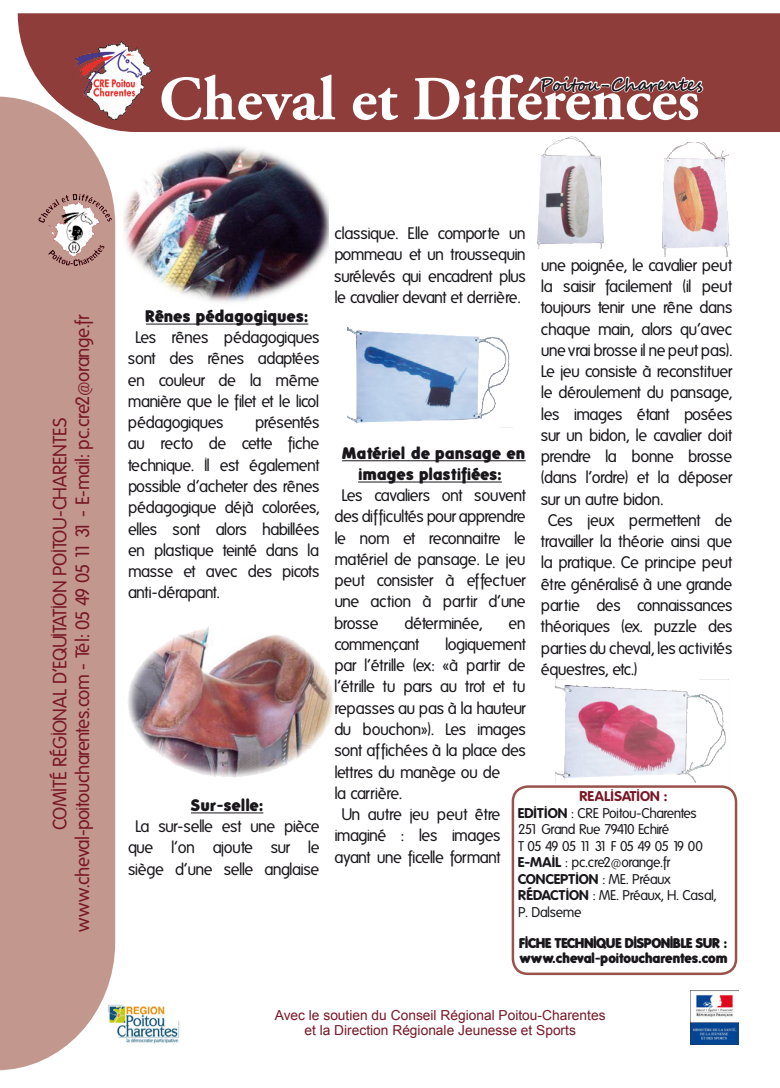
<style>
.page{position:relative;width:780px;height:1088px;background:#fff}
.page>*{position:absolute;margin:0;border:0;box-sizing:border-box;transform-origin:0 0}
.t1{font:700 62.5px "Adobe Garamond Pro";color:#fff}
.t2{font:18.75px/22.5px "Folks";letter-spacing:-.035em;color:#781725;text-align:center}
.t3{font:700 17.5px "Segoe Script";color:#1a171c}
.t4{font:16.25px/21.2px "Folks";letter-spacing:-.035em;color:#1a171c;text-align:justify}
.t5{font:900 16.25px/21.2px "Folks";letter-spacing:.03em;color:#1a171c;text-align:center}
.t6{font:16.25px "Folks";letter-spacing:-.01em;color:#1a171c}
.t7{font:16.25px "Folks";letter-spacing:-.015em;color:#1a171c}
.t8{font:13.75px/16.5px "Folks";letter-spacing:-.035em;color:#1a171c}
.t9{font:13.75px/15.1px "Arial";color:#781725;text-align:center}
.t10{font:900 13.75px/15.1px "Folks";letter-spacing:-.025em;color:#1a171c}
.s1{font-weight:700;color:#781725}
.s2{font-weight:700}
</style>
<div class="page">
<div style="left:18px;top:13px;width:762px;height:119px;background:#8e3d3b"></div>
<div style="left:0;top:97px;width:115px;height:973px;background:#c2978e"></div>
<svg style="left:538px;top:53px;width:166px;height:62px;background:#9c5553"></svg>
<hr style="left:146px;top:324px;width:162px;height:1px;background:#1a171c">
<hr style="left:191px;top:813px;width:72px;height:1px;background:#1a171c">
<hr style="left:342px;top:460px;width:183px;height:1px;background:#1a171c">
<hr style="left:358px;top:482px;width:144px;height:1px;background:#1a171c">
<img style="left:104px;top:1002px;width:76px;height:43px">
<img style="left:690px;top:991px;width:48px;height:53px">
<div style="left:511px;top:785px;width:226px;height:190px;border:2px solid #99524c;border-radius:15px"></div>
<img style="left:75px;top:41px;width:77px;height:78px">
<img style="left:128px;top:626px;width:205px;height:152px">
<img style="left:662px;top:142px;width:68px;height:114px">
<img style="left:537px;top:136px;width:67px;height:113px">
<img style="left:348px;top:327px;width:162px;height:96px">
<img style="left:555px;top:679px;width:173px;height:104px">
<img style="left:123px;top:147px;width:205px;height:156px">
<img style="left:35px;top:185px;width:80px;height:86px">
<h1 class="t1" style="left:159px;top:63px;width:542px">Cheval et Différences</h1>
<p class="t3" style="left:539px;top:70px;width:165px">Poitou-Charentes</p>
<p class="t2" style="left:49px;top:932px;width:619px;rotate:-90deg">Comité Régionald’Equitation Poitou-Charentes www.cheval-poitoucharentes.com - Tél: 05 49 05 11 31 - E-mail: pc.cre2@orange.fr</p>
<p class="t5" style="left:146px;top:305px;width:164px">Rênes pédagogiques:</p>
<p class="t4" style="left:128px;top:327px;width:193px;text-indent:7px">Les rênes pédagogiques sont des rênes adaptées en couleur de la même manière que le filet et le licol pédagogiques</p>
<p class="t4" style="left:128px;top:412px;width:193px;text-indent:127px">présentés au recto de cette fiche technique. Il est également possible d’acheter des rênes pédagogique déjà colorées, elles sont alors habillées en plastique teinté dans la masse et avec des picots anti-dérapant.</p>
<p class="t5" style="left:191px;top:794px;width:74px">Sur-selle:</p>
<p class="t4" style="left:128px;top:816px;width:193px;text-align:center">La sur-selle est une pièce que l’on ajoute sur le siège d’une selle anglaise</p>
<p class="t4" style="left:334px;top:223px;width:193px">classique. Elle comporte un pommeau et un troussequin surélevés qui encadrent plus le cavalier devant et derrière.</p>
<p class="t4" style="left:540px;top:255px;width:193px">une poignée, le cavalier peut</p>
<p class="t4" style="left:540px;top:276px;width:193px">la saisir facilement (il peut</p>
<p class="t4" style="left:541px;top:297px;width:193px">toujours tenir une rêne dans</p>
<p class="t4" style="left:541px;top:319px;width:193px">chaque main, alors qu’avec</p>
<p class="t7" style="left:541px;top:341px;width:193px">une vrai brosse il ne peut pas).</p>
<p class="t4" style="left:541px;top:361px;width:193px">Le jeu consiste à reconstituer</p>
<p class="t4" style="left:541px;top:382px;width:193px">le déroulement du pansage,</p>
<p class="t4" style="left:541px;top:404px;width:193px">les images étant posées</p>
<p class="t4" style="left:541px;top:425px;width:193px">sur un bidon, le cavalier doit</p>
<p class="t4" style="left:541px;top:446px;width:193px">prendre la bonne brosse</p>
<p class="t4" style="left:541px;top:467px;width:193px">(dans l’ordre) et la déposer</p>
<p class="t4" style="left:541px;top:489px;width:124px">sur un autre bidon.</p>
<p class="t4" style="left:548px;top:510px;width:186px">Ces jeux permettent de</p>
<p class="t4" style="left:541px;top:531px;width:193px">travailler la théorie ainsi que</p>
<p class="t4" style="left:541px;top:552px;width:193px">la pratique. Ce principe peut</p>
<p class="t4" style="left:541px;top:574px;width:193px">être généralisé à une grande</p>
<p class="t4" style="left:541px;top:595px;width:193px">partie des connaissances</p>
<p class="t4" style="left:541px;top:616px;width:193px">théoriques (ex. puzzle des</p>
<p class="t6" style="left:541px;top:639px;width:193px">parties du cheval, les activités</p>
<p class="t4" style="left:541px;top:659px;width:98px">équestres, etc.)</p>
<p class="t5" style="left:342px;top:442px;width:184px">Matériel de pansage en images plastifiées:</p>
<p class="t4" style="left:334px;top:485px;width:193px;text-indent:7px">Les cavaliers ont souvent des difficultés pour apprendre le nom et reconnaitre le matériel de pansage. Le jeu peut consister à effectuer une action à partir d’une brosse</p>
<p class="t4" style="left:404px;top:613px;width:79px">déterminée,</p>
<p class="t4" style="left:508px;top:613px;width:19px">en</p>
<p class="t4" style="left:334px;top:634px;width:86px">commençant</p>
<p class="t4" style="left:445px;top:634px;width:82px">logiquement</p>
<p class="t4" style="left:334px;top:655px;width:193px">par l’étrille (ex: «à partir de</p>
<p class="t4" style="left:334px;top:676px;width:193px">l’étrille tu pars au trot et tu</p>
<p class="t4" style="left:334px;top:698px;width:193px">repasses au pas à la hauteur</p>
<p class="t4" style="left:334px;top:719px;width:193px">du bouchon»). Les images</p>
<p class="t4" style="left:334px;top:740px;width:193px">sont affichées à la place des</p>
<p class="t4" style="left:334px;top:761px;width:167px">lettres du manège ou de</p>
<p class="t4" style="left:334px;top:783px;width:69px">la carrière.</p>
<p class="t4" style="left:341px;top:804px;width:160px">Un autre jeu peut être</p>
<p class="t4" style="left:334px;top:825px;width:167px">imaginé : les images</p>
<p class="t4" style="left:334px;top:846px;width:167px">ayant une ficelle formant</p>
<p class="t8" style="left:518px;top:788px;width:200px;text-indent:61px"><span class="s1">REALISATION :<br></span><span class="s2">EDITION</span> : CRE Poitou-Charentes<br>251 Grand Rue 79410 Echiré<br>T 05 49 05 11 31 F 05 49 05 19 00<br><span class="s2">E-MAIL</span> : pc.cre2@orange.fr<br><span class="s2">CONCEPTION</span> : ME. Préaux<br><span class="s2">RÉDACTION</span> : ME. Préaux, H. Casal,<br>P. Dalseme</p>
<p class="t10" style="left:519px;top:936px;width:210px">FICHE TECHNIQUE DISPONIBLE SUR : www.cheval-poitoucharentes.com</p>
<p class="t9" style="left:275px;top:1007px;width:332px">Avec le soutien du Conseil Régional Poitou-Charentes et la Direction Régionale Jeunesse et Sports</p>
</div>
